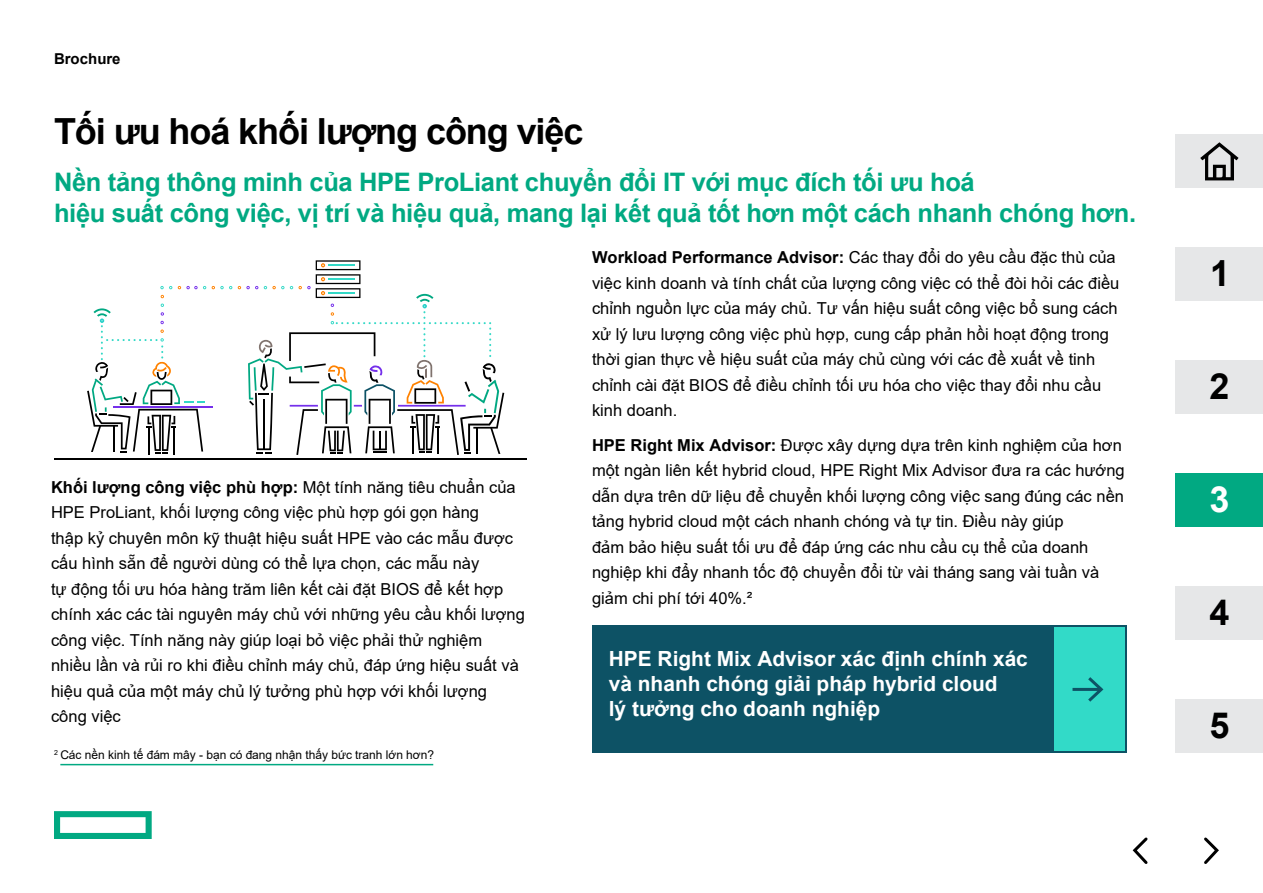
<style>
.page{position:relative;width:1263px;height:893px;background:#fff}
.page>*{position:absolute;margin:0;border:0;box-sizing:border-box;transform-origin:0 0}
.t1{font:700 36px "Arial";letter-spacing:-.03em;color:#000}
.t2{font:700 36px "Arial";color:#fff}
.t3{font:700 25.5px/30.6px "Arial";letter-spacing:-.015em;color:#01a982}
.t4{font:700 20.85px/25px "Arial";color:#fff}
.t5{font:16.5px/25.5px "Arial";color:#000}
.t6{font:700 15px "Arial";color:#000}
.t7{font:12px "Arial";color:#000}
.s1{font-weight:700}
</style>
<div class="page">
<svg style="left:54px;top:811px;width:98px;height:28px"></svg>
<hr style="left:114px;top:406px;width:99px;height:2px;background:#7530eb">
<svg style="left:212px;top:286px;width:20px;height:3px"></svg>
<svg style="left:178px;top:286px;width:28px;height:3px"></svg>
<svg style="left:160px;top:286px;width:12px;height:3px"></svg>
<svg style="left:87px;top:304px;width:118px;height:151px"></svg>
<hr style="left:54px;top:458px;width:472px;height:2px;background:#000">
<svg style="left:238px;top:260px;width:266px;height:195px"></svg>
<hr style="left:329px;top:292px;width:26px;height:2px;background:#33d9c7">
<hr style="left:60px;top:764px;width:373px;height:1px;background:#01a982">
<div style="left:592px;top:625px;width:535px;height:128px;background:#0d5265"></div>
<div style="left:1054px;top:627px;width:71px;height:124px;background:#32dac8"></div>
<hr style="left:1074px;top:688px;width:26px;height:3px;background:#0d5265">
<svg style="left:1088px;top:677px;width:15px;height:25px"></svg>
<svg style="left:1132px;top:837px;width:16px;height:27px"></svg>
<svg style="left:1204px;top:837px;width:15px;height:27px"></svg>
<div style="left:1176px;top:248px;width:87px;height:53px;background:#e6e7e8"></div>
<div style="left:1176px;top:361px;width:87px;height:53px;background:#e6e7e8"></div>
<div style="left:1176px;top:135px;width:87px;height:53px;background:#e6e7e8"></div>
<svg style="left:1200px;top:142px;width:38px;height:38px"></svg>
<div style="left:1176px;top:474px;width:87px;height:53px;background:#01a982"></div>
<div style="left:1176px;top:587px;width:87px;height:53px;background:#e6e7e8"></div>
<div style="left:1176px;top:700px;width:87px;height:53px;background:#e6e7e8"></div>
<p class="t6" style="left:54px;top:48px;width:68px">Brochure</p>
<h1 class="t1" style="left:54px;top:106px;width:531px">Tối ưu hoá khối lượng công việc</h1>
<h2 class="t3" style="left:54px;top:167px;width:1083px">Nền tảng thông minh của HPE ProLiant chuyển đổi IT với mục đích tối ưu hoá<br>hiệu suất công việc, vị trí và hiệu quả, mang lại kết quả tốt hơn một cách nhanh chóng hơn.</h2>
<p class="t5" style="left:51px;top:474px;width:475px"><span class="s1">Khối lượng công việc phù hợp:</span> Một tính năng tiêu chuẩn của HPE ProLiant, khối lượng công việc phù hợp gói gọn hàng<br>thập kỷ chuyên môn kỹ thuật hiệu suất HPE vào các mẫu được cấu hình sẵn để người dùng có thể lựa chọn, các mẫu này<br>tự động tối ưu hóa hàng trăm liên kết cài đặt BIOS để kết hợp chính xác các tài nguyên máy chủ với những yêu cầu khối lượng công việc. Tính năng này giúp loại bỏ việc phải thử nghiệm nhiều lần và rủi ro khi điều chỉnh máy chủ, đáp ứng hiệu suất và hiệu quả của một máy chủ lý tưởng phù hợp với khối lượng công việc</p>
<p class="t7" style="left:54px;top:746px;width:382px"><sup>2</sup> Các nền kinh tế đám mây - bạn có đang nhận thấy bức tranh lớn hơn?</p>
<p class="t5" style="left:592px;top:245px;width:529px"><span class="s1">Workload Performance Advisor:</span> Các thay đổi do yêu cầu đặc thù của việc kinh doanh và tính chất của lượng công việc có thể đòi hỏi các điều chỉnh nguồn lực của máy chủ. Tư vấn hiệu suất công việc bổ sung cách xử lý lưu lượng công việc phù hợp, cung cấp phản hồi hoạt động trong thời gian thực về hiệu suất của máy chủ cùng với các đề xuất về tinh chỉnh cài đặt BIOS để điều chỉnh tối ưu hóa cho việc thay đổi nhu cầu kinh doanh.</p>
<p class="t5" style="left:592px;top:432px;width:534px"><span class="s1">HPE Right Mix Advisor:</span> Được xây dựng dựa trên kinh nghiệm của hơn một ngàn liên kết hybrid cloud, HPE Right Mix Advisor đưa ra các hướng dẫn dựa trên dữ liệu để chuyển khối lượng công việc sang đúng các nền tảng hybrid cloud một cách nhanh chóng và tự tin. Điều này giúp<br>đảm bảo hiệu suất tối ưu để đáp ứng các nhu cầu cụ thể của doanh nghiệp khi đẩy nhanh tốc độ chuyển đổi từ vài tháng sang vài tuần và giảm chi phí tới 40%.²</p>
<p class="t4" style="left:609px;top:647px;width:421px">HPE Right Mix Advisor xác định chính xác và nhanh chóng giải pháp hybrid cloud<br>lý tưởng cho doanh nghiệp</p>
<h1 class="t1" style="left:1210px;top:248px;width:22px">1</h1>
<h1 class="t1" style="left:1209px;top:361px;width:22px">2</h1>
<h1 class="t2" style="left:1209px;top:474px;width:22px">3</h1>
<h1 class="t1" style="left:1209px;top:587px;width:22px">4</h1>
<h1 class="t1" style="left:1209px;top:700px;width:22px">5</h1>
</div>
